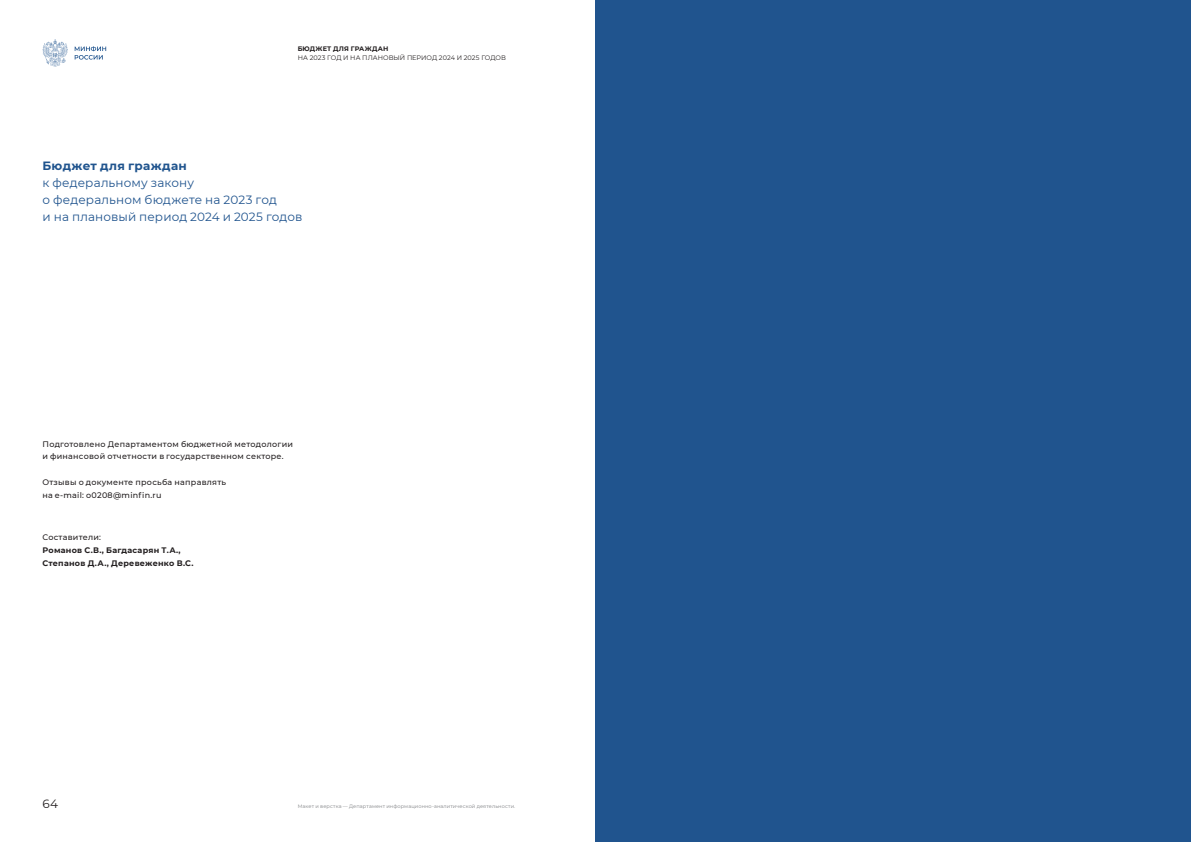
<style>
.page{position:relative;width:1191px;height:842px;background:#fff}
.page>*{position:absolute;margin:0;border:0;box-sizing:border-box;transform-origin:0 0}
.TXT_Montserrat{font:12px/17px "Montserrat";letter-spacing:.01em;color:#20548e}
.t1{font:12px "Montserrat";color:#231f20}
.Новый_текст{font:500 8px/12.8px "Montserrat";letter-spacing:.035em;color:#231f20}
.Новый_текст-2{font:700 8px "Montserrat";letter-spacing:.035em;color:#231f20}
.t2{font:6.5px "Montserrat";letter-spacing:.005em;color:#231f20}
.t3{font:700 6.5px "Montserrat";letter-spacing:.015em;color:#231f20}
.t4{font:5px "Montserrat";letter-spacing:.02em;color:#808285}
.s1{font-weight:700}
</style>
<div class="page">
<svg style="left:75px;top:46px;width:31px;height:14px"></svg>
<svg style="left:42px;top:39px;width:26px;height:28px"></svg>
<div style="left:595px;top:0;width:596px;height:842px;background:#20548e"></div>
<p class="t3" style="left:298px;top:44px;width:92px">БЮДЖЕТ ДЛЯ ГРАЖДАН</p>
<p class="t2" style="left:298px;top:53px;width:210px">НА 2023 ГОД И НА ПЛАНОВЫЙ ПЕРИОД 2024 И 2025 ГОДОВ</p>
<p class="TXT_Montserrat" style="left:43px;top:157px;width:261px"><span class="s1">Бюджет для граждан<br></span>к федеральному закону<br>о федеральном бюджете на 2023 год<br>и на плановый период 2024 и 2025 годов</p>
<p class="Новый_текст" style="left:43px;top:437px;width:252px">Подготовлено Департаментом бюджетной методологии и финансовой отчетности в государственном секторе.</p>
<p class="Новый_текст" style="left:43px;top:475px;width:185px">Отзывы о документе просьба направлять на e-mail: o0208@minfin.ru</p>
<p class="Новый_текст" style="left:43px;top:530px;width:60px">Составители:</p>
<p class="Новый_текст-2" style="left:43px;top:544px;width:140px">Романов С.В., Багдасарян Т.А.,</p>
<p class="Новый_текст-2" style="left:43px;top:557px;width:153px">Степанов Д.А., Деревеженко В.С.</p>
<h1 class="t1" style="left:43px;top:795px;width:17px">64</h1>
<p class="t4" style="left:298px;top:803px;width:219px">Макет и верстка — Департамент информационно-аналитической деятельности.</p>
</div>
